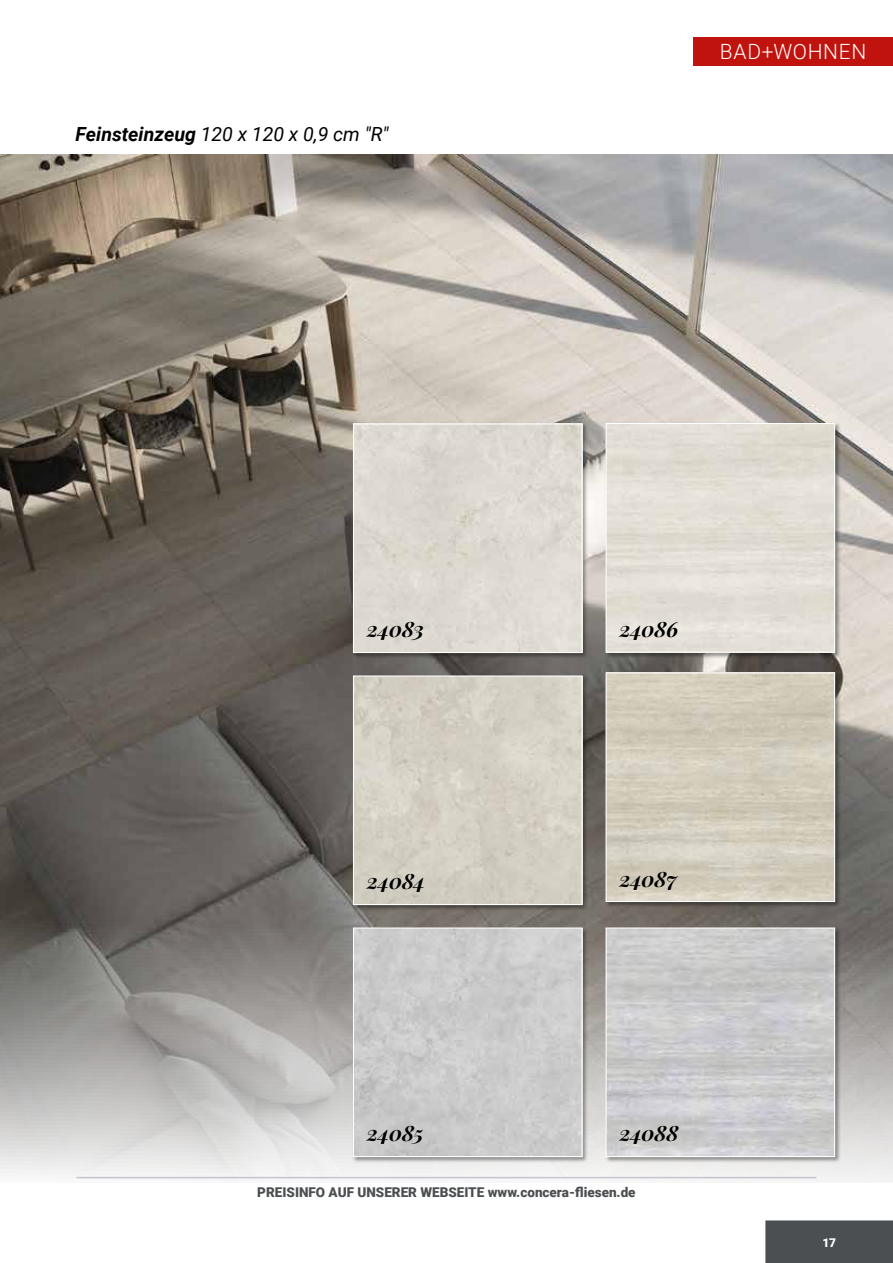
<style>
.page{position:relative;width:893px;height:1263px;background:#fff}
.page>*{position:absolute;margin:0;border:0;box-sizing:border-box;transform-origin:0 0}
.t1{font:italic 700 21px "Playfair Display";letter-spacing:-.005em;color:#000}
.t2{font:300 21px "Roboto";letter-spacing:.035em;color:#fff}
.t3{font:italic 19.5px "Roboto";color:#000}
.t4{font:900 13.5px "Roboto";color:#4c4f51}
.t5{font:900 12px "Roboto";color:#fff}
.s1{font-weight:700}
</style>
<div class="page">
<img style="left:0;top:155px;width:893px;height:1027px">
<div style="left:352px;top:675px;width:237px;height:236px;background:#000;opacity:.4"></div>
<img style="left:355px;top:677px;width:226px;height:226px">
<div style="left:353px;top:675px;width:230px;height:230px;border:1px solid #fff"></div>
<div style="left:352px;top:423px;width:237px;height:236px;background:#000;opacity:.4"></div>
<div style="left:355px;top:425px;width:226px;height:226px;background:#dedad1"></div>
<div style="left:353px;top:423px;width:230px;height:230px;border:1px solid #fff"></div>
<div style="left:605px;top:927px;width:236px;height:236px;background:#000;opacity:.4"></div>
<img style="left:607px;top:929px;width:226px;height:226px">
<div style="left:605px;top:927px;width:230px;height:230px;border:1px solid #fff"></div>
<div style="left:352px;top:927px;width:237px;height:236px;background:#000;opacity:.4"></div>
<img style="left:355px;top:929px;width:226px;height:226px">
<div style="left:353px;top:927px;width:230px;height:230px;border:1px solid #fff"></div>
<div style="left:605px;top:672px;width:236px;height:236px;background:#000;opacity:.4"></div>
<img style="left:607px;top:674px;width:226px;height:226px">
<div style="left:605px;top:672px;width:230px;height:230px;border:1px solid #fff"></div>
<div style="left:605px;top:422px;width:236px;height:237px;background:#000;opacity:.4"></div>
<img style="left:607px;top:425px;width:226px;height:226px">
<div style="left:605px;top:423px;width:230px;height:230px;border:1px solid #fff"></div>
<div style="left:694px;top:37px;width:199px;height:29px;background:#c1130d"></div>
<div style="left:765px;top:1220px;width:128px;height:43px;background:#4c4f51"></div>
<h2 class="t3" style="left:76px;top:121px;width:315px"><span class="s1">Feinsteinzeug</span> 120 x 120 x 0,9 cm "R"</h2>
<h1 class="t2" style="left:720px;top:37px;width:148px">BAD+WOHNEN</h1>
<h1 class="t1" style="left:367px;top:615px;width:59px">24083</h1>
<h1 class="t1" style="left:367px;top:867px;width:60px">24084</h1>
<h1 class="t1" style="left:619px;top:614px;width:60px">24086</h1>
<h1 class="t1" style="left:619px;top:865px;width:59px">24087</h1>
<h1 class="t1" style="left:367px;top:1119px;width:58px">24085</h1>
<h1 class="t1" style="left:619px;top:1119px;width:61px">24088</h1>
<p class="t4" style="left:257px;top:1183px;width:380px">PREISINFO AUF UNSERER WEBSEITE www.concera-fliesen.de</p>
<p class="t5" style="left:822px;top:1234px;width:15px">17</p>
</div>
